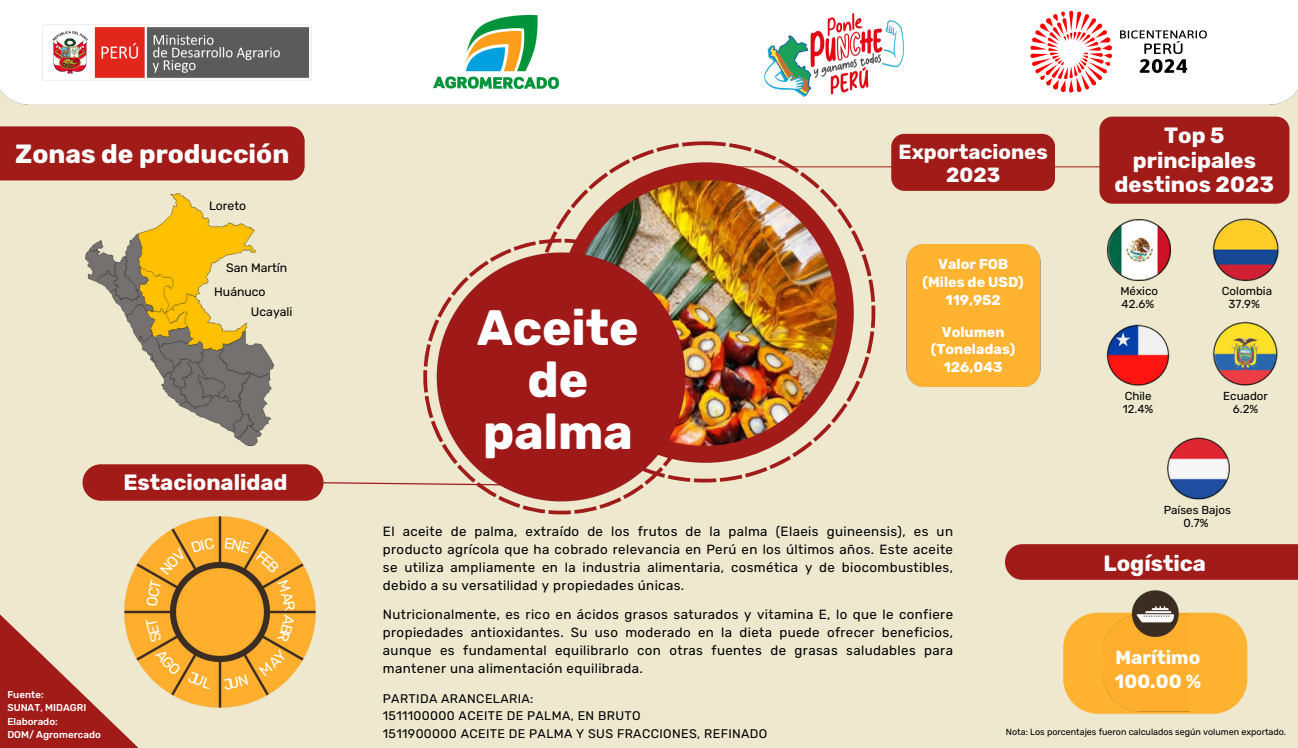
<style>
.page{position:relative;width:1298px;height:748px;background:#fff}
.page>*{position:absolute;margin:0;border:0;box-sizing:border-box;transform-origin:0 0}
.t1{font:700 49.38px/51.8px "Rubik";color:#fff;text-align:center}
.t2{font:700 26.25px "Rubik";color:#fff}
.t3{font:700 22px/24.4px "Rubik";color:#fff;text-align:center}
.t4{font:700 20.38px/22.5px "Rubik";color:#fff;text-align:center}
.t5{font:700 18.88px/24.4px "Rubik";color:#fff}
.t6{font:700 14.25px/17.8px "Rubik";color:#fff;text-align:center}
.t7{font:13.25px/18px "Rubik";letter-spacing:.03em;color:#000;text-align:justify}
.t8{font:12.5px "Rubik";letter-spacing:.03em;color:#000}
.t9{font:12.25px "Rubik";color:#000}
.t10{font:11.62px/13.1px "Rubik";color:#000;text-align:center}
.t11{font:500 9.88px "Rubik";color:#fff}
.t12{font:8.88px "Rubik";color:#000}
</style>
<div class="page">
<div style="left:0;top:6px;width:1297px;height:741px;background:#ede8ce"></div>
<svg style="left:550px;top:141px;width:325px;height:341px"></svg>
<svg style="left:423px;top:238px;width:276px;height:276px"></svg>
<div style="left:557px;top:162px;width:296px;height:300px;background:#a11b19;border-radius:50%"></div>
<img style="left:571px;top:180px;width:266px;height:265px">
<img style="left:433px;top:251px;width:252px;height:255px;border-radius:94px">
<img style="left:124px;top:516px;width:192px;height:192px">
<div style="left:906px;top:244px;width:134px;height:142px;background:#ffb331"></div>
<div style="left:1005px;top:544px;width:292px;height:35px;background:#a11b19"></div>
<img style="left:0;top:6px;width:1298px;height:104px">
<div style="left:0;top:126px;width:305px;height:54px;background:#a11b19"></div>
<img style="left:759px;top:9px;width:149px;height:93px">
<svg style="left:1027px;top:6px;width:198px;height:93px;background:#f4dddd"></svg>
<div style="left:385px;top:22px;width:221px;height:66px;background:#fff"></div>
<img style="left:433px;top:15px;width:125px;height:74px">
<img style="left:38px;top:21px;width:278px;height:63px">
<svg style="left:323px;top:481px;width:205px;height:4px"></svg>
<div style="left:83px;top:464px;width:240px;height:36px;background:#a11b19;border-radius:18px"></div>
<hr style="left:723px;top:166px;width:426px;height:1px;background:#a11b19">
<div style="left:891px;top:134px;width:164px;height:57px;background:#a11b19"></div>
<div style="left:1099px;top:116px;width:190px;height:88px;background:#a11b19"></div>
<img style="left:85px;top:193px;width:189px;height:252px">
<img style="left:1107px;top:219px;width:63px;height:62px">
<img style="left:1106px;top:324px;width:64px;height:62px">
<img style="left:1212px;top:320px;width:86px;height:67px">
<img style="left:1167px;top:437px;width:63px;height:63px">
<img style="left:1212px;top:218px;width:67px;height:63px">
<svg style="left:1063px;top:612px;width:184px;height:101px;background:#fcb943"></svg>
<img style="left:1096px;top:590px;width:93px;height:124px">
<svg style="left:146px;top:537px;width:68px;height:69px;background:#e7a02f"></svg>
<svg style="left:0;top:614px;width:181px;height:133px"></svg>
<svg style="left:187px;top:671px;width:25px;height:17px"></svg>
<svg style="left:224px;top:674px;width:25px;height:15px"></svg>
<svg style="left:259px;top:648px;width:28px;height:28px"></svg>
<svg style="left:277px;top:579px;width:19px;height:63px"></svg>
<svg style="left:256px;top:550px;width:24px;height:23px"></svg>
<svg style="left:225px;top:537px;width:25px;height:15px"></svg>
<p class="t2" style="left:15px;top:138px;width:275px">Zonas de producción</p>
<p class="t9" style="left:209px;top:198px;width:39px">Loreto</p>
<h3 class="t9" style="left:226px;top:260px;width:63px">San Martín</h3>
<h6 class="t9" style="left:214px;top:284px;width:53px">Huánuco</h6>
<p class="t9" style="left:251px;top:304px;width:43px">Ucayali</p>
<p class="t3" style="left:123px;top:470px;width:165px">Estacionalidad</p>
<p class="t11" style="left:7px;top:688px;width:38px">Fuente:</p>
<p class="t11" style="left:7px;top:701px;width:81px">SUNAT, MIDAGRI</p>
<p class="t11" style="left:7px;top:715px;width:52px">Elaborado:</p>
<p class="t11" style="left:7px;top:728px;width:95px">DOM/ Agromercado</p>
<p class="t1" style="left:477px;top:302px;width:163px">Aceite de palma</p>
<p class="t4" style="left:898px;top:141px;width:151px">Exportaciones<br>2023</p>
<p class="t6" style="left:922px;top:255px;width:103px">Valor FOB (Miles de USD)<br>119,952</p>
<h6 class="t6" style="left:931px;top:322px;width:86px">Volumen (Toneladas)<br>126,043</h6>
<p class="t3" style="left:1114px;top:123px;width:161px">Top 5 principales destinos 2023</p>
<h4 class="t10" style="left:1120px;top:284px;width:39px;text-align:left">México<br>42.6%</h4>
<p class="t10" style="left:1124px;top:389px;width:28px">Chile</p>
<p class="t10" style="left:1122px;top:402px;width:32px">12.4%</p>
<p class="t10" style="left:1221px;top:284px;width:52px">Colombia<br>37.9%</p>
<p class="t10" style="left:1223px;top:389px;width:46px">Ecuador</p>
<p class="t10" style="left:1232px;top:402px;width:27px">6.2%</p>
<p class="t7" style="left:383px;top:522px;width:571px">El aceite de palma, extraído de los frutos de la palma (Elaeis guineensis), es un producto agrícola que ha cobrado relevancia en Perú en los últimos años. Este aceite se utiliza ampliamente en la industria alimentaria, cosmética y de biocombustibles, debido a su versatilidad y propiedades únicas.</p>
<p class="t7" style="left:383px;top:604px;width:571px">Nutricionalmente, es rico en ácidos grasos saturados y vitamina E, lo que le confiere propiedades antioxidantes. Su uso moderado en la dieta puede ofrecer beneficios, aunque es fundamental equilibrarlo con otras fuentes de grasas saludables para mantener una alimentación equilibrada.</p>
<p class="t8" style="left:383px;top:690px;width:152px">PARTIDA ARANCELARIA:</p>
<p class="t8" style="left:383px;top:708px;width:259px">1511100000 ACEITE DE PALMA, EN BRUTO</p>
<p class="t8" style="left:383px;top:726px;width:386px">1511900000 ACEITE DE PALMA Y SUS FRACCIONES, REFINADO</p>
<p class="t10" style="left:1163px;top:503px;width:69px">Países Bajos<br>0.7%</p>
<p class="t3" style="left:1103px;top:550px;width:104px">Logística</p>
<p class="t5" style="left:1114px;top:644px;width:88px">Marítimo<br>100.00 %</p>
<p class="t12" style="left:1006px;top:726px;width:282px">Nota: Los porcentajes fueron calculados según volumen exportado.</p>
</div>
